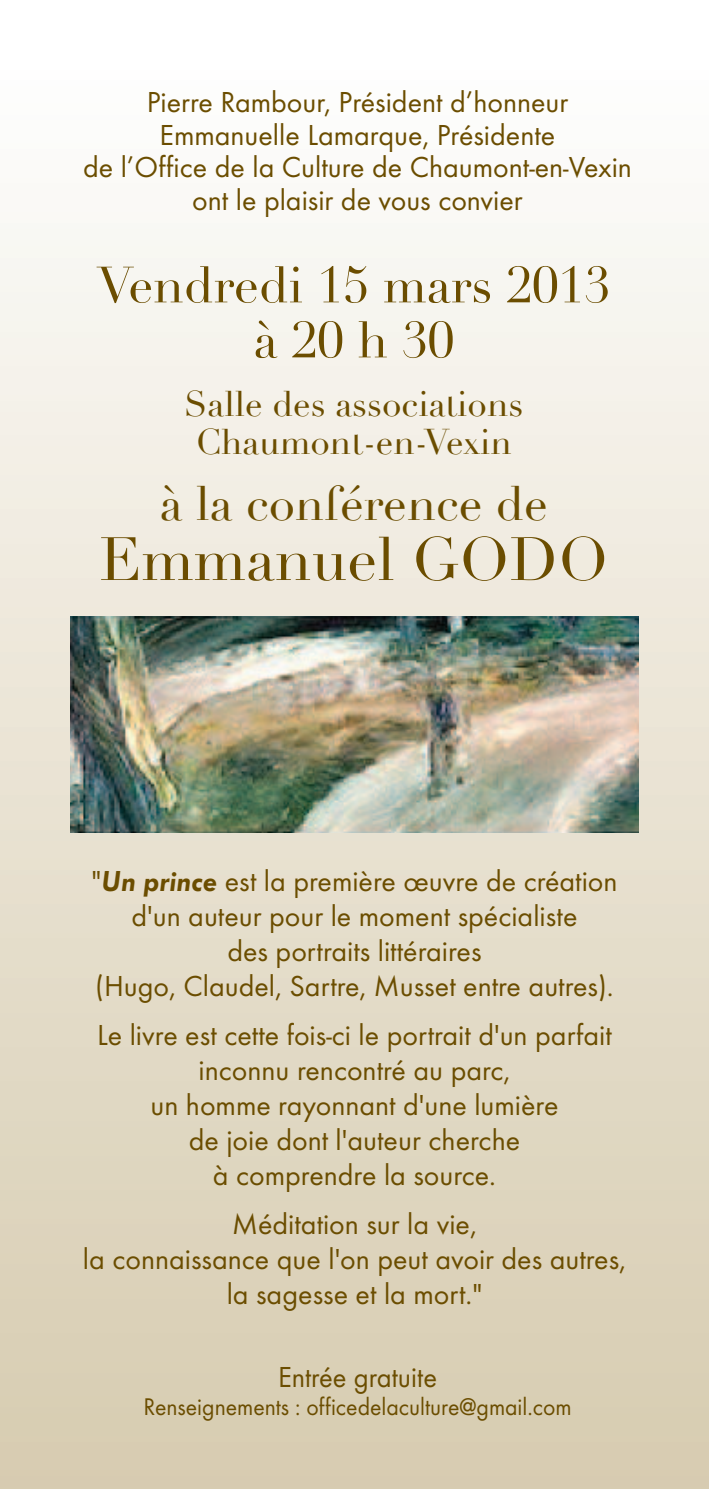
<style>
.page{position:relative;width:709px;height:1489px;background:#fff}
.page>*{position:absolute;margin:0;border:0;box-sizing:border-box;transform-origin:0 0}
.t1{font:60px "Didot";color:#6b4d00}
.t2{font:50px/55px "Didot";color:#6b4d00;text-align:center}
.t3{font:47.5px "Didot";color:#6b4d00}
.t4{font:35px/37.5px "Didot";color:#6b4d00;text-align:center}
.t5{font:30px/35px "Futura T";color:#6b4d00;text-align:center}
.t6{font:30px "Futura T";color:#6b4d00;scale:.95 1}
.t7{font:25px "Futura T";color:#6b4d00;scale:.95 1}
.s1{font-weight:600;font-style:italic}
</style>
<div class="page">
<div style="left:0;top:71px;width:709px;height:1417px;background:linear-gradient(to bottom,#fdfcfb,#d6caae)"></div>
<img style="left:71px;top:616px;width:567px;height:216px">
<p class="t5" style="left:83px;top:86px;width:550px;line-height:32.5px">Pierre Rambour, Président d’honneur Emmanuelle Lamarque, Présidente<br>de l’Office de la Culture de Chaumont-en-Vexin ont le plaisir de vous convier</p>
<h2 class="t2" style="left:97px;top:259px;width:514px">Vendredi 15 mars 2013 à20h30</h2>
<p class="t4" style="left:184px;top:386px;width:340px">Salle des associations<br>Chaumont-en-Vexin</p>
<h3 class="t3" style="left:160px;top:475px;width:389px">à la conférence de</h3>
<h1 class="t1" style="left:99px;top:523px;width:510px">Emmanuel GODO</h1>
<p class="t5" style="left:91px;top:862px;width:528px">"<span class="s1">Un prince</span> est la première œuvre de création d'un auteur pour le moment spécialiste<br>des portraits littéraires<br>(Hugo, Claudel, Sartre, Musset entre autres).</p>
<p class="t5" style="left:97px;top:1017px;width:516px">Le livre est cette fois-ci le portrait d'un parfait inconnu rencontré au parc,<br>un homme rayonnant d'une lumière<br>de joie dont l'auteur cherche<br>à comprendre la source.</p>
<p class="t5" style="left:83px;top:1206px;width:544px">Méditation sur la vie,<br>la connaissance que l'on peut avoir des autres, la sagesse et la mort."</p>
<p class="t6" style="left:278px;top:1358px;width:169px">Entrée gratuite</p>
<p class="t7" style="left:143px;top:1391px;width:452px">Renseignements : officedelaculture@gmail.com</p>
</div>
